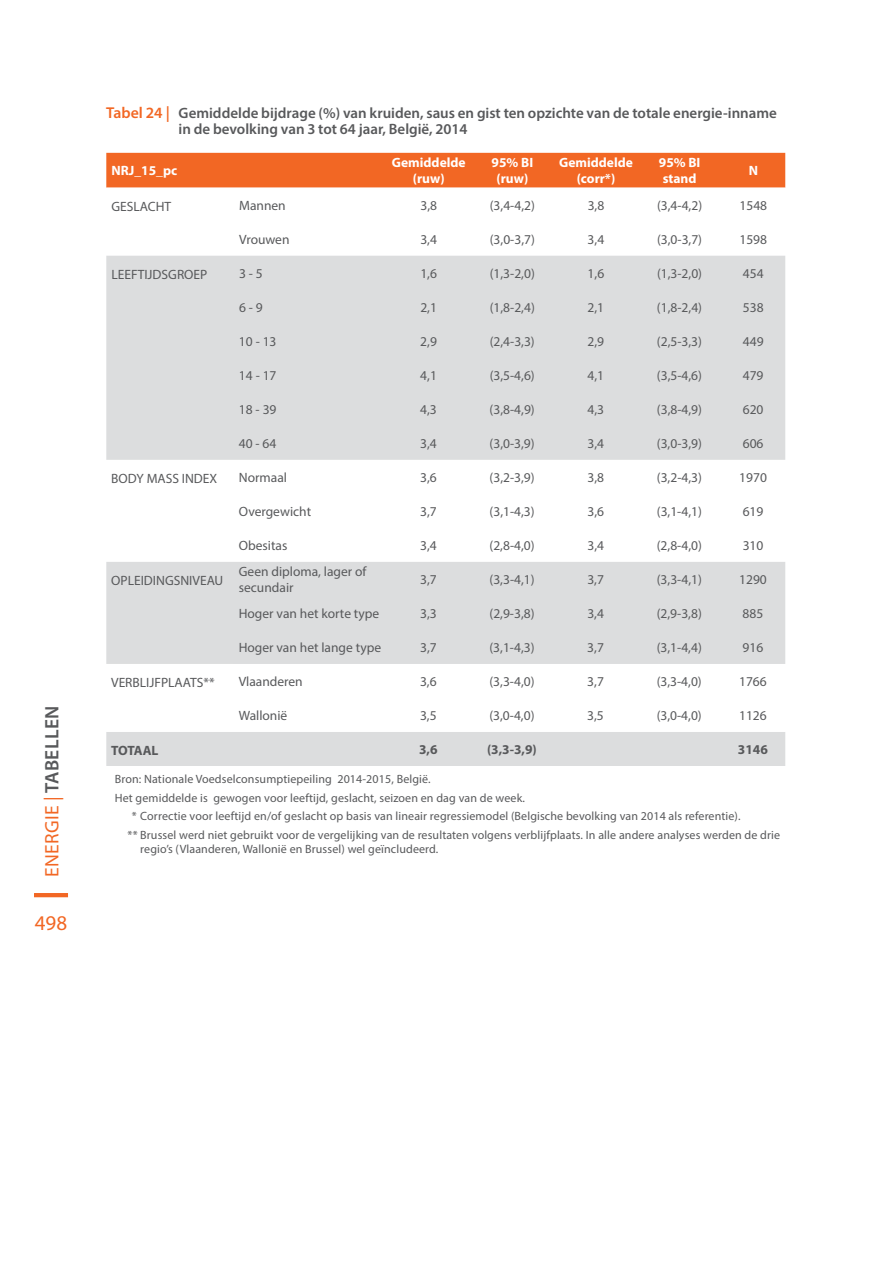
<style>
.page{position:relative;width:893px;height:1263px;background:#fff}
.page>*{position:absolute;margin:0;border:0;box-sizing:border-box;transform-origin:0 0}
.t1{font:21px "Myriad Pro";color:#f26724}
.t2{font:19.5px "Myriad Pro";letter-spacing:.02em;color:#f26724}
.t3{font:600 15px/16.5px "Myriad Pro";color:#58595b}
.t4{font:13.5px/16.2px "Myriad Pro";color:#58595b}
.t5{font:700 13.5px/16.2px "Myriad Pro";color:#fff;text-align:center}
.t6{font:700 13.5px "Myriad Pro";color:#58595b}
.t7{font:12px "Myriad Pro";letter-spacing:.01em;color:#58595b}
.s1{font-weight:600;color:#58595b}
.s2{font-size:15.75px;color:#f26724}
</style>
<div class="page">
<hr style="left:34px;top:893px;width:34px;height:4px;background:#f26724">
<div style="left:106px;top:153px;width:679px;height:35px;background:#f26724"></div>
<svg style="left:106px;top:256px;width:679px;height:510px;fill:#dcddde"></svg>
<h2 class="t2" style="left:40px;top:877px;width:173px;rotate:-90deg">ENERGIE | <span class="s1">Tabellen</span></h2>
<h1 class="t1" style="left:35px;top:910px;width:34px">498</h1>
<p class="t3" style="left:179px;top:104px;width:600px;text-indent:-72px"><span class="s2">Tabel 24 |</span> Gemiddelde bijdrage (%) van kruiden, saus en gist ten opzichte van de totale energie-inname in de bevolking van 3 tot 64 jaar, België, 2014</p>
<p class="t5" style="left:112px;top:162px;width:67px">NRJ_15_pc</p>
<p class="t5" style="left:392px;top:154px;width:75px">Gemiddelde (ruw)</p>
<p class="t5" style="left:492px;top:154px;width:43px">95% BI (ruw)</p>
<p class="t5" style="left:559px;top:154px;width:75px">Gemiddelde (corr*)</p>
<p class="t5" style="left:659px;top:154px;width:43px;text-align:left">95% BI stand</p>
<p class="t5" style="left:749px;top:162px;width:11px">N</p>
<p class="t4" style="left:112px;top:198px;width:61px">GESLACHT</p>
<p class="t4" style="left:239px;top:197px;width:48px">Mannen</p>
<p class="t4" style="left:420px;top:197px;width:18px">3,8</p>
<p class="t4" style="left:490px;top:197px;width:47px">(3,4-4,2)</p>
<p class="t4" style="left:588px;top:197px;width:18px">3,8</p>
<p class="t4" style="left:657px;top:197px;width:47px">(3,4-4,2)</p>
<p class="t4" style="left:739px;top:197px;width:29px">1548</p>
<p class="t4" style="left:239px;top:231px;width:52px">Vrouwen</p>
<p class="t4" style="left:420px;top:231px;width:18px">3,4</p>
<p class="t4" style="left:490px;top:231px;width:47px">(3,0-3,7)</p>
<p class="t4" style="left:588px;top:231px;width:18px">3,4</p>
<p class="t4" style="left:657px;top:231px;width:47px">(3,0-3,7)</p>
<p class="t4" style="left:739px;top:231px;width:29px">1598</p>
<p class="t4" style="left:111px;top:266px;width:97px">LEEFTIJDSGROEP</p>
<p class="t4" style="left:239px;top:265px;width:25px">3 - 5</p>
<p class="t4" style="left:420px;top:265px;width:18px">1,6</p>
<p class="t4" style="left:490px;top:265px;width:47px">(1,3-2,0)</p>
<p class="t4" style="left:588px;top:265px;width:18px">1,6</p>
<p class="t4" style="left:657px;top:265px;width:47px">(1,3-2,0)</p>
<p class="t4" style="left:743px;top:265px;width:22px">454</p>
<p class="t4" style="left:239px;top:299px;width:25px">6 - 9</p>
<p class="t4" style="left:420px;top:299px;width:18px">2,1</p>
<p class="t4" style="left:490px;top:299px;width:47px">(1,8-2,4)</p>
<p class="t4" style="left:588px;top:299px;width:18px">2,1</p>
<p class="t4" style="left:657px;top:299px;width:47px">(1,8-2,4)</p>
<p class="t4" style="left:743px;top:299px;width:22px">538</p>
<p class="t4" style="left:239px;top:333px;width:39px">10 - 13</p>
<p class="t4" style="left:420px;top:333px;width:18px">2,9</p>
<p class="t4" style="left:490px;top:333px;width:47px">(2,4-3,3)</p>
<p class="t4" style="left:588px;top:333px;width:18px">2,9</p>
<p class="t4" style="left:657px;top:333px;width:47px">(2,5-3,3)</p>
<p class="t4" style="left:743px;top:333px;width:22px">449</p>
<p class="t4" style="left:239px;top:367px;width:39px">14 - 17</p>
<p class="t4" style="left:420px;top:367px;width:18px">4,1</p>
<p class="t4" style="left:490px;top:367px;width:47px">(3,5-4,6)</p>
<p class="t4" style="left:587px;top:367px;width:18px">4,1</p>
<p class="t4" style="left:657px;top:367px;width:47px">(3,5-4,6)</p>
<p class="t4" style="left:743px;top:367px;width:22px">479</p>
<p class="t4" style="left:239px;top:401px;width:39px">18 - 39</p>
<p class="t4" style="left:420px;top:401px;width:18px">4,3</p>
<p class="t4" style="left:490px;top:401px;width:47px">(3,8-4,9)</p>
<p class="t4" style="left:587px;top:401px;width:18px">4,3</p>
<p class="t4" style="left:657px;top:401px;width:47px">(3,8-4,9)</p>
<p class="t4" style="left:743px;top:401px;width:22px">620</p>
<p class="t4" style="left:239px;top:435px;width:39px">40 - 64</p>
<p class="t4" style="left:420px;top:435px;width:18px">3,4</p>
<p class="t4" style="left:490px;top:435px;width:47px">(3,0-3,9)</p>
<p class="t4" style="left:587px;top:435px;width:18px">3,4</p>
<p class="t4" style="left:657px;top:435px;width:47px">(3,0-3,9)</p>
<p class="t4" style="left:743px;top:435px;width:22px">606</p>
<p class="t4" style="left:111px;top:470px;width:108px">BODY MASS INDEX</p>
<p class="t4" style="left:239px;top:469px;width:50px">Normaal</p>
<p class="t4" style="left:420px;top:469px;width:18px">3,6</p>
<p class="t4" style="left:490px;top:469px;width:47px">(3,2-3,9)</p>
<p class="t4" style="left:587px;top:469px;width:18px">3,8</p>
<p class="t4" style="left:657px;top:469px;width:47px">(3,2-4,3)</p>
<p class="t4" style="left:739px;top:469px;width:29px">1970</p>
<p class="t4" style="left:239px;top:503px;width:74px">Overgewicht</p>
<p class="t4" style="left:420px;top:503px;width:18px">3,7</p>
<p class="t4" style="left:490px;top:503px;width:47px">(3,1-4,3)</p>
<p class="t4" style="left:587px;top:503px;width:18px">3,6</p>
<p class="t4" style="left:657px;top:503px;width:47px">(3,1-4,1)</p>
<p class="t4" style="left:743px;top:503px;width:22px">619</p>
<p class="t4" style="left:239px;top:537px;width:50px">Obesitas</p>
<p class="t4" style="left:420px;top:537px;width:18px">3,4</p>
<p class="t4" style="left:490px;top:537px;width:47px">(2,8-4,0)</p>
<p class="t4" style="left:587px;top:537px;width:18px">3,4</p>
<p class="t4" style="left:657px;top:537px;width:47px">(2,8-4,0)</p>
<p class="t4" style="left:743px;top:537px;width:22px">310</p>
<p class="t4" style="left:111px;top:572px;width:114px">OPLEIDINGSNIVEAU</p>
<p class="t4" style="left:239px;top:563px;width:129px">Geen diploma, lager of secundair</p>
<p class="t4" style="left:420px;top:571px;width:18px">3,7</p>
<p class="t4" style="left:489px;top:571px;width:47px">(3,3-4,1)</p>
<p class="t4" style="left:587px;top:571px;width:18px">3,7</p>
<p class="t4" style="left:657px;top:571px;width:47px">(3,3-4,1)</p>
<p class="t4" style="left:739px;top:571px;width:29px">1290</p>
<p class="t4" style="left:239px;top:605px;width:142px">Hoger van het korte type</p>
<p class="t4" style="left:420px;top:605px;width:18px">3,3</p>
<p class="t4" style="left:489px;top:605px;width:47px">(2,9-3,8)</p>
<p class="t4" style="left:587px;top:605px;width:18px">3,4</p>
<p class="t4" style="left:657px;top:605px;width:47px">(2,9-3,8)</p>
<p class="t4" style="left:743px;top:605px;width:22px">885</p>
<p class="t4" style="left:239px;top:639px;width:144px">Hoger van het lange type</p>
<p class="t4" style="left:420px;top:639px;width:18px">3,7</p>
<p class="t4" style="left:489px;top:639px;width:47px">(3,1-4,3)</p>
<p class="t4" style="left:587px;top:639px;width:18px">3,7</p>
<p class="t4" style="left:657px;top:639px;width:47px">(3,1-4,4)</p>
<p class="t4" style="left:743px;top:639px;width:22px">916</p>
<p class="t4" style="left:111px;top:674px;width:105px">VERBLIJFPLAATS**</p>
<p class="t4" style="left:239px;top:673px;width:66px">Vlaanderen</p>
<p class="t4" style="left:420px;top:673px;width:18px">3,6</p>
<p class="t4" style="left:489px;top:673px;width:47px">(3,3-4,0)</p>
<p class="t4" style="left:587px;top:673px;width:18px">3,7</p>
<p class="t4" style="left:657px;top:673px;width:47px">(3,3-4,0)</p>
<p class="t4" style="left:739px;top:673px;width:29px">1766</p>
<p class="t4" style="left:239px;top:707px;width:50px">Wallonië</p>
<p class="t4" style="left:420px;top:707px;width:18px">3,5</p>
<p class="t4" style="left:489px;top:707px;width:47px">(3,0-4,0)</p>
<p class="t4" style="left:587px;top:707px;width:18px">3,5</p>
<p class="t4" style="left:657px;top:707px;width:47px">(3,0-4,0)</p>
<p class="t4" style="left:739px;top:707px;width:29px">1126</p>
<p class="t6" style="left:111px;top:741px;width:49px">TOTAAL</p>
<p class="t6" style="left:419px;top:741px;width:20px">3,6</p>
<p class="t6" style="left:487px;top:741px;width:51px">(3,3-3,9)</p>
<p class="t6" style="left:738px;top:741px;width:31px">3146</p>
<p class="t7" style="left:115px;top:771px;width:317px">Bron: Nationale Voedselconsumptiepeiling 2014-2015, België.</p>
<p class="t7" style="left:115px;top:790px;width:412px">Het gemiddelde is gewogen voor leeftijd, geslacht, seizoen en dag van de week.</p>
<p class="t7" style="left:132px;top:809px;width:610px">* Correctie voor leeftijd en/of geslacht op basis van lineair regressiemodel (Belgische bevolking van 2014 als referentie).</p>
<p class="t7" style="left:128px;top:827px;width:654px">** Brussel werd niet gebruikt voor de vergelijking van de resultaten volgens verblijfplaats. In alle andere analyses werden de drie</p>
<p class="t7" style="left:140px;top:842px;width:300px">regio’s (Vlaanderen, Wallonië en Brussel) wel geïncludeerd.</p>
</div>
